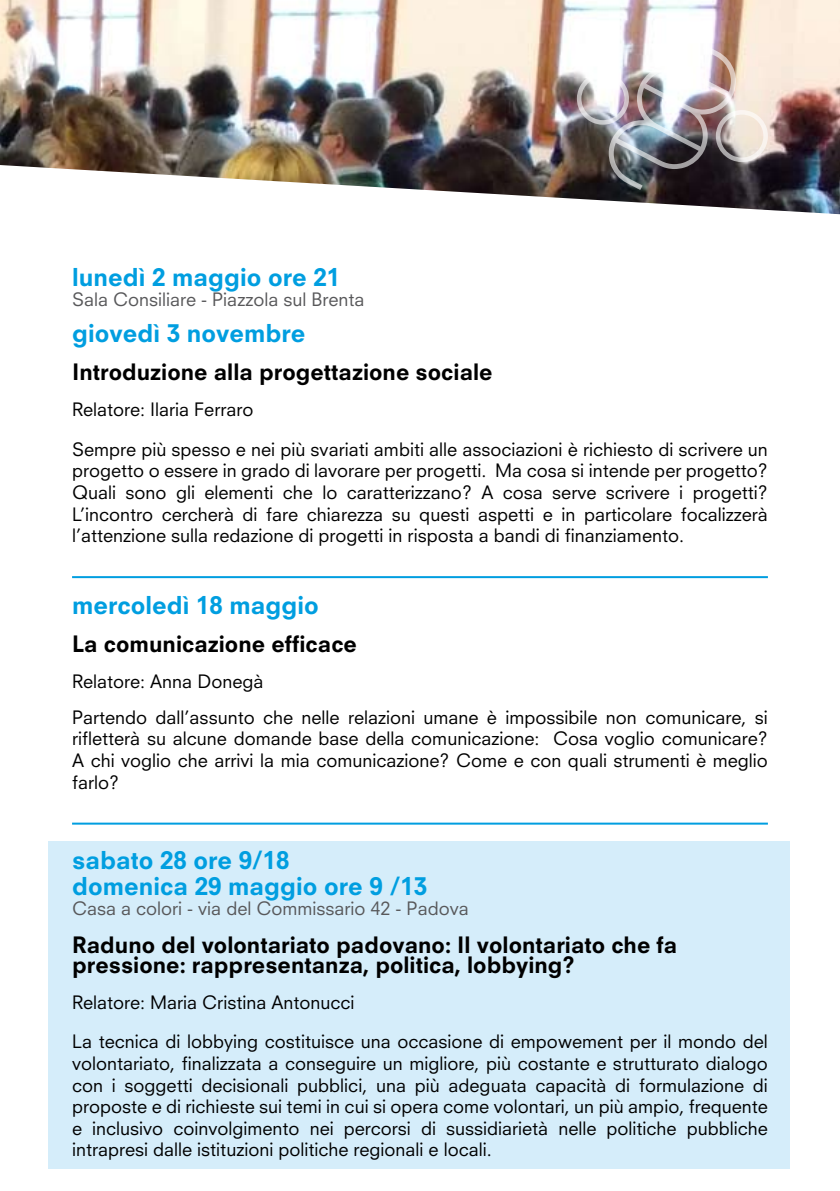
<style>
.page{position:relative;width:840px;height:1191px;background:#fff}
.page>*{position:absolute;margin:0;border:0;box-sizing:border-box;transform-origin:0 0}
.t1{font:800 24px/26px "Neuzeit SLT Std";color:#009ee0}
.t2{font:800 22px/20px "Neuzeit SLT Std";color:#000}
.t3{font:18px/21.6px "Neuzeit SLT Std";color:#000;text-align:justify}
.t4{font:18px "Neuzeit SLT Std";color:#58585a}
</style>
<div class="page">
<div style="left:48px;top:840px;width:741px;height:328px;background:#d5edfa"></div>
<hr style="left:72px;top:576px;width:695px;height:2px;background:#009ee0">
<hr style="left:72px;top:822px;width:695px;height:2px;background:#009ee0">
<img style="left:0;top:0;width:839px;height:214px">
<img style="left:576px;top:45px;width:191px;height:145px">
<h1 class="t1" style="left:72px;top:264px;width:269px">lunedì 2 maggio ore 21</h1>
<p class="t4" style="left:72px;top:288px;width:294px">Sala Consiliare - Piazzola sul Brenta</p>
<h1 class="t1" style="left:72px;top:320px;width:235px">giovedì 3 novembre</h1>
<p class="t2" style="left:72px;top:362px;width:422px">Introduzione alla progettazione sociale</p>
<p class="t3" style="left:72px;top:389px;width:697px;line-height:39.6px">Relatore: Ilaria Ferraro<br>Sempre più spesso e nei più svariati ambiti alle associazioni è richiesto di scrivere un</p>
<p class="t3" style="left:72px;top:460px;width:697px">progetto o essere in grado di lavorare per progetti. Ma cosa si intende per progetto?<br>Quali sono gli elementi che lo caratterizzano? A cosa serve scrivere i progetti?<br>L’incontro cercherà di fare chiarezza su questi aspetti e in particolare focalizzerà l’attenzione sulla redazione di progetti in risposta a bandi di finanziamento.</p>
<h1 class="t1" style="left:72px;top:592px;width:248px">mercoledì 18 maggio</h1>
<p class="t2" style="left:72px;top:634px;width:286px">La comunicazione efficace</p>
<p class="t3" style="left:72px;top:663px;width:697px;line-height:35.6px">Relatore: Anna Donegà<br>Partendo dall’assunto che nelle relazioni umane è impossibile non comunicare, si</p>
<p class="t3" style="left:72px;top:728px;width:697px">rifletterà su alcune domande base della comunicazione: Cosa voglio comunicare?<br>A chi voglio che arrivi la mia comunicazione? Come e con quali strumenti è meglio farlo?</p>
<h1 class="t1" style="left:72px;top:846px;width:356px">sabato 28 ore 9/18<br>domenica 29 maggio ore 9 /13</h1>
<p class="t4" style="left:72px;top:897px;width:398px">Casa a colori - via del Commissario 42 - Padova</p>
<p class="t2" style="left:72px;top:934px;width:606px">Raduno del volontariato padovano: Il volontariato che fa pressione: rappresentanza, politica, lobbying?</p>
<p class="t3" style="left:72px;top:991px;width:284px">Relatore: Maria Cristina Antonucci</p>
<p class="t3" style="left:72px;top:1030px;width:697px">La tecnica di lobbying costituisce una occasione di empowement per il mondo del volontariato, finalizzata a conseguire un migliore, più costante e strutturato dialogo con i soggetti decisionali pubblici, una più adeguata capacità di formulazione di proposte e di richieste sui temi in cui si opera come volontari, un più ampio, frequente e inclusivo coinvolgimento nei percorsi di sussidiarietà nelle politiche pubbliche intrapresi dalle istituzioni politiche regionali e locali.</p>
</div>
